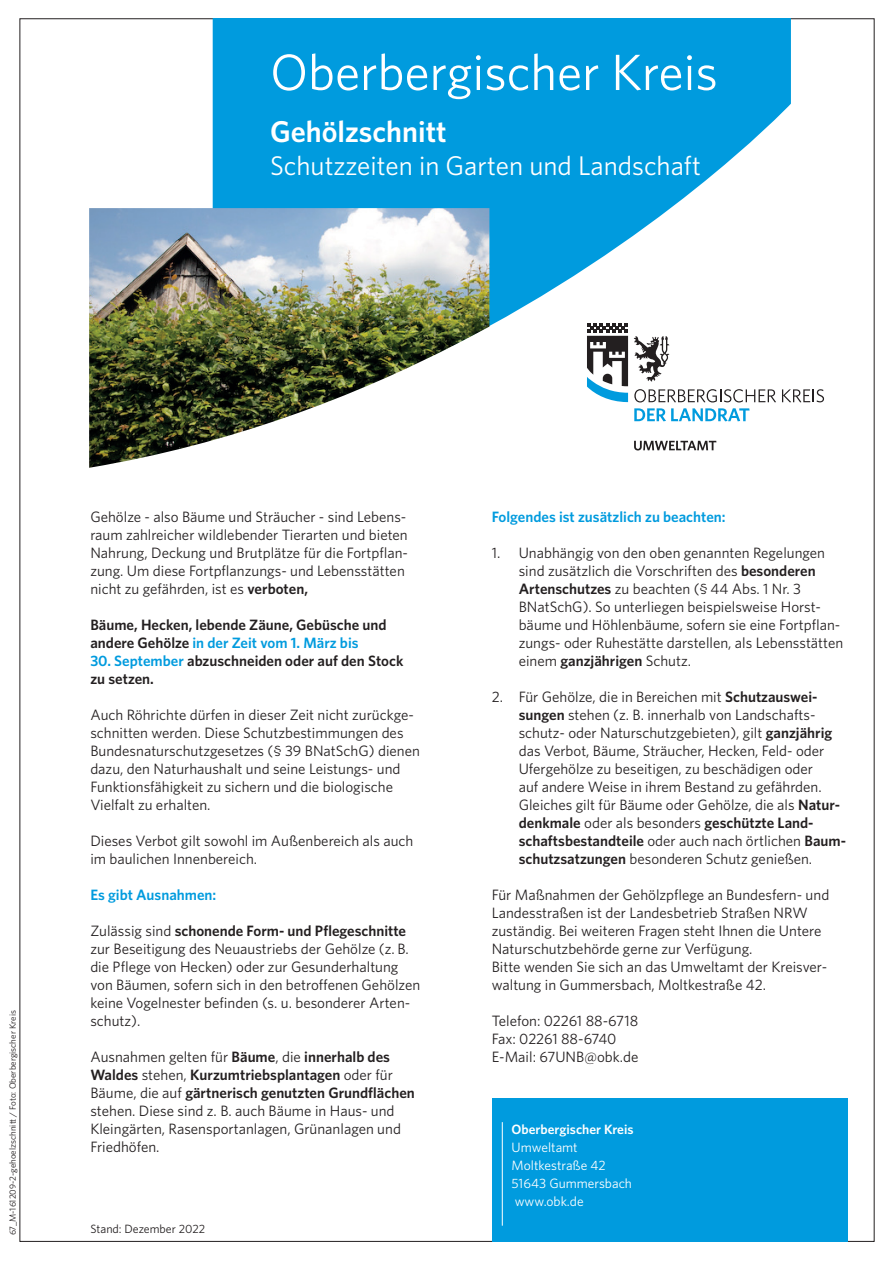
<style>
.page{position:relative;width:893px;height:1263px;background:#fff}
.page>*{position:absolute;margin:0;border:0;box-sizing:border-box;transform-origin:0 0}
.t1{font:51px "Whitney";color:#fff}
.t2{font:600 30px "Whitney";color:#fff}
.t3{font:27px "Whitney";color:#fff}
.t4{font:15px/18px "Whitney";color:#231f20}
.t5{font:600 15px/18px "Whitney";color:#231f20}
.t6{font:600 15px "Whitney";color:#009bde}
.t7{font:13.5px/18px "Whitney";color:#fff}
.t8{font:600 13.5px "Whitney";color:#fff}
.t9{font:12px "Whitney";color:#231f20}
.t10{font:9px "Whitney";color:#231f20}
.s1{font-weight:600}
.s2{color:#009bde}
</style>
<div class="page">
<svg style="left:213px;top:18px;width:578px;height:329px;fill:#009bde"></svg>
<img style="left:89px;top:208px;width:400px;height:260px">
<svg style="left:634px;top:335px;width:35px;height:46px"></svg>
<svg style="left:587px;top:323px;width:41px;height:79px"></svg>
<svg style="left:634px;top:389px;width:142px;height:13px"></svg>
<svg style="left:782px;top:389px;width:42px;height:13px"></svg>
<svg style="left:634px;top:408px;width:116px;height:13px"></svg>
<svg style="left:634px;top:441px;width:82px;height:9px"></svg>
<div style="left:492px;top:1098px;width:356px;height:143px;background:#009bde"></div>
<hr style="left:502px;top:1122px;width:1px;height:104px;background:#fff">
<h1 class="t1" style="left:270px;top:38px;width:449px">Oberbergischer Kreis</h1>
<h2 class="t2" style="left:270px;top:112px;width:178px">Gehölzschnitt</h2>
<h3 class="t3" style="left:270px;top:147px;width:433px">Schutzzeiten in Garten und Landschaft</h3>
<p class="t10" style="left:7px;top:1235px;width:226px;rotate:-90deg">67_M-161209-2-gehoelzschnitt / Foto: Oberbergischer Kreis</p>
<p class="t4" style="left:90px;top:507px;width:319px">Gehölze - also Bäume und Sträucher - sind Lebens&shy;raum zahlreicher wildlebender Tierarten und bieten Nahrung, Deckung und Brutplätze für die Fortpflan&shy;zung. Um diese Fortpflanzungs- und Lebensstätten nicht zu gefährden, ist es <span class="s1">verboten,</span></p>
<p class="t5" style="left:90px;top:615px;width:298px">Bäume, Hecken, lebende Zäune, Gebüsche und andere Gehölze <span class="s2">in der Zeit vom 1. März bis</span></p>
<p class="t5" style="left:90px;top:651px;width:315px"><span class="s2">30. September</span> abzuschneiden oder auf den Stock zu setzen.</p>
<p class="t4" style="left:90px;top:705px;width:331px">Auch Röhrichte dürfen in dieser Zeit nicht zurückge&shy;schnitten werden. Diese Schutzbestimmungen des Bundesnaturschutzgesetzes (§ 39 BNatSchG) dienen dazu, den Naturhaushalt und seine Leistungs- und Funktionsfähigkeit zu sichern und die biologische Vielfalt zu erhalten.</p>
<p class="t4" style="left:90px;top:831px;width:325px">Dieses Verbot gilt sowohl im Außenbereich als auch im baulichen Innenbereich.</p>
<p class="t6" style="left:90px;top:885px;width:127px">Es gibt Ausnahmen:</p>
<p class="t4" style="left:90px;top:921px;width:331px">Zulässig sind <span class="s1">schonende Form- und Pflegeschnitte </span>zur Beseitigung des Neuaustriebs der Gehölze (z. B. die Pflege von Hecken) oder zur Gesunderhaltung von Bäumen, sofern sich in den betroffenen Gehölzen keine Vogelnester befinden (s. u. besonderer Arten&shy;schutz).</p>
<p class="t4" style="left:90px;top:1047px;width:326px">Ausnahmen gelten für <span class="s1">Bäume</span>, die <span class="s1">innerhalb des Waldes</span> stehen, <span class="s1">Kurzumtriebsplantagen</span> oder für Bäume, die auf <span class="s1">gärtnerisch genutzten Grundflächen </span>stehen. Diese sind z. B. auch Bäume in Haus- und Kleingärten, Rasensportanlagen, Grünanlagen und Friedhöfen.</p>
<p class="t9" style="left:90px;top:1220px;width:116px">Stand: Dezember 2022</p>
<p class="t6" style="left:492px;top:507px;width:235px">Folgendes ist zusätzlich zu beachten:</p>
<p class="t4" style="left:519px;top:543px;width:326px;text-indent:-27px">1. Unabhängig von den oben genannten Regelungen sind zusätzlich die Vorschriften des <span class="s1">besonderen Artenschutzes</span> zu beachten (§ 44 Abs. 1 Nr. 3<br>BNatSchG). So unterliegen beispielsweise Horst&shy;bäume und Höhlenbäume, sofern sie eine Fortpflan&shy;zungs- oder Ruhestätte darstellen, als Lebensstätten einem <span class="s1">ganzjährigen</span> Schutz.</p>
<p class="t4" style="left:519px;top:687px;width:329px;text-indent:-27px">2. Für Gehölze, die in Bereichen mit <span class="s1">Schutzauswei&shy;sungen</span> stehen (z. B. innerhalb von Landschafts&shy;schutz- oder Naturschutzgebieten), gilt <span class="s1">ganzjährig </span>das Verbot, Bäume, Sträucher, Hecken, Feld- oder Ufergehölze zu beseitigen, zu beschädigen oder<br>auf andere Weise in ihrem Bestand zu gefährden.<br>Gleiches gilt für Bäume oder Gehölze, die als <span class="s1">Natur&shy;denkmale</span> oder als besonders <span class="s1">geschützte Land&shy;schaftsbestandteile</span> oder auch nach örtlichen <span class="s1">Baum&shy;schutzsatzungen</span> besonderen Schutz genießen.</p>
<p class="t4" style="left:492px;top:885px;width:339px">Für Maßnahmen der Gehölzpflege an Bundesfern- und Landesstraßen ist der Landesbetrieb Straßen NRW zuständig. Bei weiteren Fragen steht Ihnen die Untere Naturschutzbehörde gerne zur Verfügung.<br>Bitte wenden Sie sich an das Umweltamt der Kreisver&shy;waltung in Gummersbach, Moltkestraße 42.</p>
<p class="t4" style="left:492px;top:1011px;width:148px">Telefon: 02261 88-6718<br>Fax: 02261 88-6740<br>E-Mail: 67UNB@obk.de</p>
<p class="t8" style="left:512px;top:1120px;width:123px">Oberbergischer Kreis</p>
<p class="t7" style="left:512px;top:1138px;width:122px">Umweltamt<br>Moltkestraße 42<br>51643 Gummersbach www.obk.de</p>
</div>
